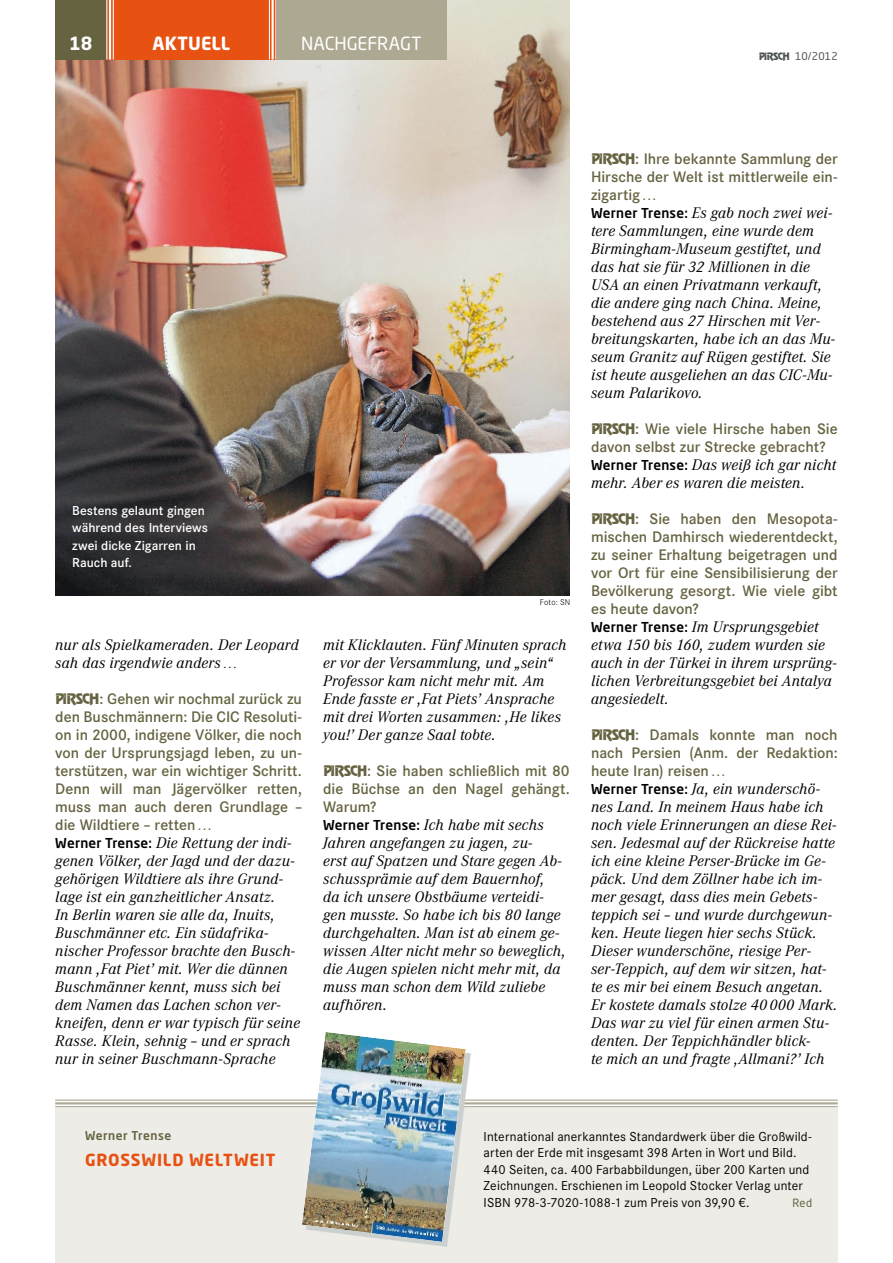
<style>
.page{position:relative;width:893px;height:1263px;background:#fff}
.page>*{position:absolute;margin:0;border:0;box-sizing:border-box;transform-origin:0 0}
.t1{font:18px "Neo Sans Std";color:#fff}
.t2{font:700 18px "Neo Sans Std";letter-spacing:.005em;color:#fff}
.t3{font:700 16.5px "Neo Sans Std";letter-spacing:.045em;color:#e75112}
.t4{font:italic 15px/18px "Corporate A";letter-spacing:.015em;color:#000}
.t5{font:500 15px/18px "Corporate S";color:#666341;text-align:justify}
.t6{font:12.75px/16.5px "Corporate S";letter-spacing:.01em;color:#000}
.t7{font:500 12.75px/17.2px "Corporate S";color:#fff}
.t8{font:500 12px "Neo Sans Std";letter-spacing:.045em;color:#666341}
.t9{font:11.25px "Neo Sans Std";color:#666341}
.t10{font:10.5px "Neo Sans Std";letter-spacing:.01em;color:#4d5353}
.t11{font:300 8.25px "Corporate S";letter-spacing:.02em;color:#000}
.s1{font-family:"dlv PIRSCH"}
.s2{font-family:"dlv PIRSCH";font-weight:400}
.s3{font-family:"Neo Sans Std";font-weight:500;font-style:normal;font-size:13.5px}
</style>
<div class="page">
<div style="left:55px;top:1100px;width:783px;height:163px;background:#eeece7"></div>
<img style="left:55px;top:0;width:515px;height:596px">
<div style="left:106px;top:0;width:170px;height:60px;background:#e75112"></div>
<div style="left:55px;top:0;width:51px;height:60px;background:#666341"></div>
<hr style="left:106px;top:0;width:1px;height:60px;background:#fff">
<hr style="left:109px;top:0;width:2px;height:60px;background:#fff">
<hr style="left:113px;top:0;width:1px;height:60px;background:#fff">
<hr style="left:269px;top:0;width:1px;height:60px;background:#fff">
<hr style="left:272px;top:0;width:2px;height:60px;background:#fff">
<hr style="left:275px;top:0;width:1px;height:60px;background:#fff">
<div style="left:276px;top:0;width:170px;height:60px;background:#aca892"></div>
<svg style="left:55px;top:1101px;width:783px;height:5px;background:#f1f0ed"></svg>
<hr style="left:55px;top:1100px;width:783px;height:1px;background:#aca892">
<hr style="left:55px;top:1102px;width:783px;height:2px;background:#aca892">
<hr style="left:55px;top:1106px;width:783px;height:1px;background:#aca892">
<svg style="left:409px;top:1053px;width:65px;height:194px"></svg>
<img style="left:302px;top:1032px;width:164px;height:210px">
<p class="t2" style="left:69px;top:32px;width:25px">18</p>
<p class="t2" style="left:153px;top:32px;width:79px">AKTUELL</p>
<p class="t1" style="left:301px;top:33px;width:122px">NACHGEFRAGT</p>
<p class="t10" style="left:759px;top:49px;width:80px"><span class="s1">LO</span> 10/2012</p>
<p class="t7" style="left:72px;top:502px;width:137px">Bestens gelaunt gingen während des Interviews zwei dicke Zigarren in<br>Rauch auf.</p>
<p class="t4" style="left:55px;top:635px;width:245px">nur als Spielkameraden. Der Leopard sah das irgendwie anders…</p>
<p class="t5" style="left:55px;top:690px;width:248px"><span class="s2">LO</span>: Gehen wir nochmal zurück zu den Buschmännern: Die CIC Resoluti&shy;on in 2000, indigene Völker, die noch von der Ursprungsjagd leben, zu un&shy;terstützen, war ein wichtiger Schritt.<br>Denn will man Jägervölker retten, muss man auch deren Grundlage – die Wildtiere – retten…</p>
<p class="t4" style="left:55px;top:833px;width:246px"><span class="s3">Werner Trense:</span> Die Rettung der indi&shy;genen Völker, der Jagd und der dazu&shy;gehörigen Wildtiere als ihre Grund&shy;lage ist ein ganzheitlicher Ansatz.<br>In Berlin waren sie alle da, Inuits, Buschmänner etc. Ein südafrika&shy;nischer Professor brachte den Busch&shy;mann ‚Fat Piet’ mit. Wer die dünnen Buschmänner kennt, muss sich bei dem Namen das Lachen schon ver&shy;kneifen, denn er war typisch für seine Rasse. Klein, sehnig – und er sprach nur in seiner Buschmann-Sprache</p>
<p class="t11" style="left:540px;top:597px;width:32px">Foto: SN</p>
<p class="t4" style="left:323px;top:635px;width:245px">mit Klicklauten. Fünf Minuten sprach er vor der Versammlung, und „sein“ Professor kam nicht mehr mit. Am Ende fasste er ‚Fat Piets’ Ansprache mit drei Worten zusammen: ‚He likes you!’ Der ganze Saal tobte.</p>
<p class="t5" style="left:323px;top:762px;width:248px"><span class="s2">LO</span>: Sie haben schließlich mit 80 die Büchse an den Nagel gehängt.<br>Warum?</p>
<p class="t4" style="left:323px;top:815px;width:244px"><span class="s3">Werner Trense:</span> Ich habe mit sechs<br>Jahren angefangen zu jagen, zu-<br>erst auf Spatzen und Stare gegen Ab&shy;schussprämie auf dem Bauernhof,<br>da ich unsere Obstbäume verteidi&shy;gen musste. So habe ich bis 80 lange durchgehalten. Man ist ab einem ge&shy;wissen Alter nicht mehr so beweglich, die Augen spielen nicht mehr mit, da muss man schon dem Wild zuliebe aufhören.</p>
<p class="t5" style="left:591px;top:150px;width:248px"><span class="s2">LO</span>: Ihre bekannte Sammlung der Hirsche der Welt ist mittlerweile ein&shy;zigartig…</p>
<p class="t4" style="left:591px;top:203px;width:246px"><span class="s3">Werner Trense:</span> Es gab noch zwei wei&shy;tere Sammlungen, eine wurde dem Birmingham-Museum gestiftet, und das hat sie für 32 Millionen in die USA an einen Privatmann verkauft, die andere ging nach China. Meine, bestehend aus 27 Hirschen mit Ver&shy;breitungskarten, habe ich an das Mu&shy;seum Granitz auf Rügen gestiftet. Sie ist heute ausgeliehen an das CIC-Mu&shy;seum Palarikovo.</p>
<p class="t5" style="left:591px;top:420px;width:248px"><span class="s2">LO</span>: Wie viele Hirsche haben Sie davon selbst zur Strecke gebracht?</p>
<p class="t4" style="left:591px;top:455px;width:247px"><span class="s3">Werner Trense:</span> Das weiß ich gar nicht mehr. Aber es waren die meisten.</p>
<p class="t5" style="left:591px;top:510px;width:248px"><span class="s2">LO</span>: Sie haben den Mesopota&shy;mischen Damhirsch wiederentdeckt, zu seiner Erhaltung beigetragen und vor Ort für eine Sensibilisierung der Bevölkerung gesorgt. Wie viele gibt es heute davon?</p>
<p class="t4" style="left:591px;top:617px;width:247px"><span class="s3">Werner Trense:</span> Im Ursprungsgebiet etwa 150 bis 160, zudem wurden sie auch in der Türkei in ihrem ursprüng&shy;lichen Verbreitungsgebiet bei Antalya angesiedelt.</p>
<p class="t5" style="left:591px;top:726px;width:248px"><span class="s2">LO</span>: Damals konnte man noch nach Persien (Anm. der Redaktion: heute Iran) reisen…</p>
<p class="t4" style="left:591px;top:779px;width:248px"><span class="s3">Werner Trense:</span> Ja, ein wunderschö&shy;nes Land. In meinem Haus habe ich noch viele Erinnerungen an diese Rei&shy;sen. Jedesmal auf der Rückreise hatte ich eine kleine Perser-Brücke im Ge&shy;päck. Und dem Zöllner habe ich im&shy;mer gesagt, dass dies mein Gebets&shy;teppich sei – und wurde durchgewun&shy;ken. Heute liegen hier sechs Stück.<br>Dieser wunderschöne, riesige Per&shy;ser-Teppich, auf dem wir sitzen, hat&shy;te es mir bei einem Besuch angetan.<br>Er kostete damals stolze 40 000 Mark.<br>Das war zu viel für einen armen Stu&shy;denten. Der Teppichhändler blick-<br>te mich an und fragte ‚Allmani?’ Ich</p>
<p class="t8" style="left:85px;top:1128px;width:88px">Werner Trense</p>
<p class="t3" style="left:85px;top:1149px;width:192px">GROSSWILD WELTWEIT</p>
<p class="t6" style="left:484px;top:1128px;width:330px">International anerkanntes Standardwerk über die Großwild&shy;arten der Erde mit insgesamt 398 Arten in Wort und Bild.<br>440 Seiten, ca. 400 Farbabbildungen, über 200 Karten und Zeichnungen. Erschienen im Leopold Stocker Verlag unter ISBN 978-3-7020-1088-1 zum Preis von 39,90 €.</p>
<p class="t9" style="left:792px;top:1196px;width:21px">RED</p>
</div>
